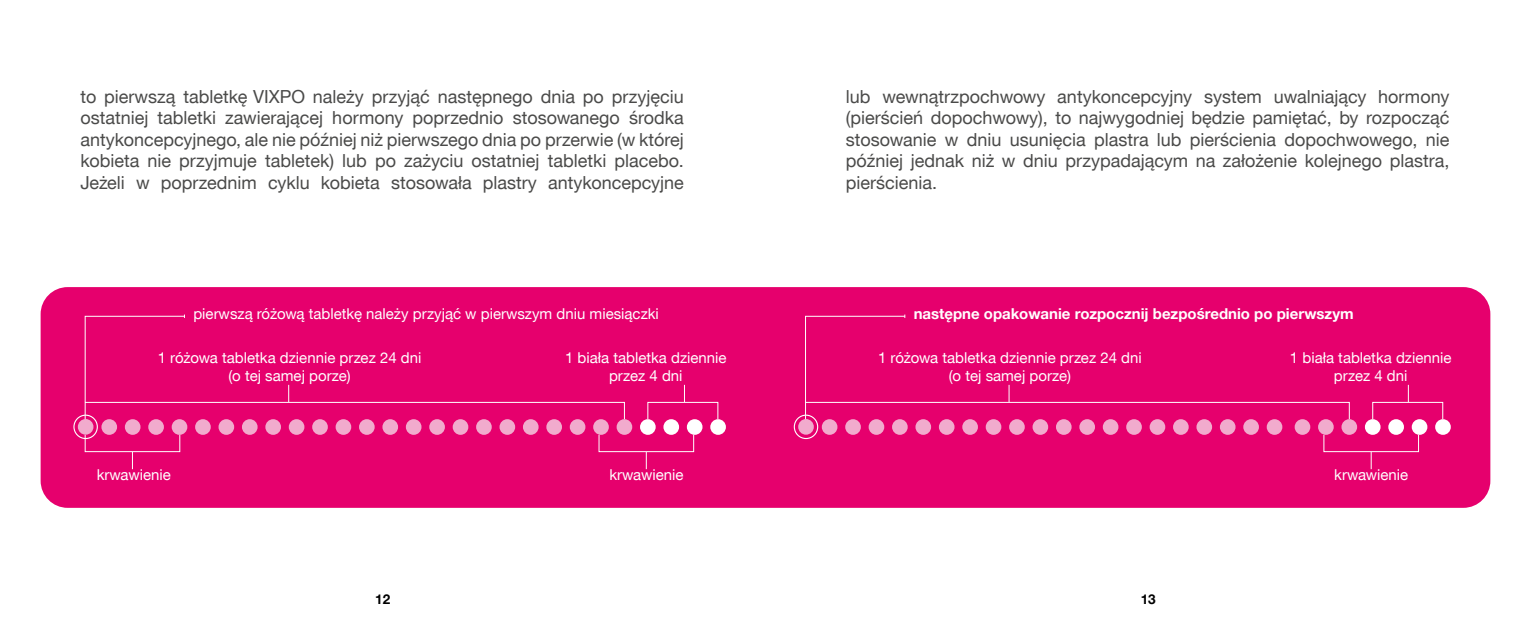
<style>
.page{position:relative;width:1531px;height:638px;background:#fff}
.page>*{position:absolute;margin:0;border:0;box-sizing:border-box;transform-origin:0 0}
.t1{font:18px/21.6px "Helvetica Neue CE";color:#4a4a49;text-align:justify}
.t2{font:15.08px/18px "Helvetica Neue CE";color:#fff;text-align:center}
.t3{font:700 15.08px "Helvetica Neue";color:#fff}
.t4{font:700 13.5px "Helvetica Neue";color:#000}
</style>
<div class="page">
<div style="left:41px;top:287px;width:1449px;height:221px;background:#e6006d;border-radius:27px"></div>
<div style="left:78px;top:419px;width:15px;height:16px;background:#f1abcd;border-radius:50%"></div>
<div style="left:798px;top:419px;width:16px;height:16px;background:#f1abcd;border-radius:50%"></div>
<div style="left:312px;top:419px;width:16px;height:16px;background:#f1abcd;border-radius:50%"></div>
<div style="left:1032px;top:419px;width:16px;height:16px;background:#f1abcd;border-radius:50%"></div>
<div style="left:101px;top:419px;width:16px;height:16px;background:#f1abcd;border-radius:50%"></div>
<div style="left:822px;top:419px;width:15px;height:16px;background:#f1abcd;border-radius:50%"></div>
<div style="left:336px;top:419px;width:15px;height:16px;background:#f1abcd;border-radius:50%"></div>
<div style="left:1056px;top:419px;width:15px;height:16px;background:#f1abcd;border-radius:50%"></div>
<div style="left:125px;top:419px;width:15px;height:16px;background:#f1abcd;border-radius:50%"></div>
<div style="left:845px;top:419px;width:16px;height:16px;background:#f1abcd;border-radius:50%"></div>
<div style="left:359px;top:419px;width:16px;height:16px;background:#f1abcd;border-radius:50%"></div>
<div style="left:1079px;top:419px;width:16px;height:16px;background:#f1abcd;border-radius:50%"></div>
<div style="left:148px;top:419px;width:16px;height:16px;background:#f1abcd;border-radius:50%"></div>
<div style="left:868px;top:419px;width:16px;height:16px;background:#f1abcd;border-radius:50%"></div>
<div style="left:382px;top:419px;width:16px;height:16px;background:#f1abcd;border-radius:50%"></div>
<div style="left:1103px;top:419px;width:15px;height:16px;background:#f1abcd;border-radius:50%"></div>
<div style="left:172px;top:419px;width:15px;height:16px;background:#f1abcd;border-radius:50%"></div>
<div style="left:892px;top:419px;width:16px;height:16px;background:#f1abcd;border-radius:50%"></div>
<div style="left:406px;top:419px;width:15px;height:16px;background:#f1abcd;border-radius:50%"></div>
<div style="left:1126px;top:419px;width:16px;height:16px;background:#f1abcd;border-radius:50%"></div>
<div style="left:570px;top:419px;width:15px;height:16px;background:#f1abcd;border-radius:50%"></div>
<div style="left:195px;top:419px;width:16px;height:16px;background:#f1abcd;border-radius:50%"></div>
<div style="left:915px;top:419px;width:16px;height:16px;background:#f1abcd;border-radius:50%"></div>
<div style="left:429px;top:419px;width:16px;height:16px;background:#f1abcd;border-radius:50%"></div>
<div style="left:1149px;top:419px;width:16px;height:16px;background:#f1abcd;border-radius:50%"></div>
<div style="left:593px;top:419px;width:16px;height:16px;background:#f1abcd;border-radius:50%"></div>
<div style="left:218px;top:419px;width:16px;height:16px;background:#f1abcd;border-radius:50%"></div>
<div style="left:939px;top:419px;width:15px;height:16px;background:#f1abcd;border-radius:50%"></div>
<div style="left:453px;top:419px;width:15px;height:16px;background:#f1abcd;border-radius:50%"></div>
<div style="left:1173px;top:419px;width:15px;height:16px;background:#f1abcd;border-radius:50%"></div>
<div style="left:616px;top:419px;width:16px;height:16px;background:#f1abcd;border-radius:50%"></div>
<div style="left:242px;top:419px;width:16px;height:16px;background:#f1abcd;border-radius:50%"></div>
<div style="left:962px;top:419px;width:16px;height:16px;background:#f1abcd;border-radius:50%"></div>
<div style="left:476px;top:419px;width:16px;height:16px;background:#f1abcd;border-radius:50%"></div>
<div style="left:1196px;top:419px;width:16px;height:16px;background:#f1abcd;border-radius:50%"></div>
<div style="left:640px;top:419px;width:16px;height:16px;background:#fff;border-radius:50%"></div>
<div style="left:289px;top:419px;width:15px;height:16px;background:#f1abcd;border-radius:50%"></div>
<div style="left:1009px;top:419px;width:16px;height:16px;background:#f1abcd;border-radius:50%"></div>
<div style="left:523px;top:419px;width:15px;height:16px;background:#f1abcd;border-radius:50%"></div>
<div style="left:1243px;top:419px;width:16px;height:16px;background:#f1abcd;border-radius:50%"></div>
<div style="left:687px;top:419px;width:15px;height:16px;background:#fff;border-radius:50%"></div>
<div style="left:546px;top:419px;width:16px;height:16px;background:#f1abcd;border-radius:50%"></div>
<div style="left:1266px;top:419px;width:16px;height:16px;background:#f1abcd;border-radius:50%"></div>
<div style="left:710px;top:419px;width:16px;height:16px;background:#fff;border-radius:50%"></div>
<div style="left:265px;top:419px;width:16px;height:16px;background:#f1abcd;border-radius:50%"></div>
<div style="left:986px;top:419px;width:15px;height:16px;background:#f1abcd;border-radius:50%"></div>
<div style="left:499px;top:419px;width:16px;height:16px;background:#f1abcd;border-radius:50%"></div>
<div style="left:1220px;top:419px;width:15px;height:16px;background:#f1abcd;border-radius:50%"></div>
<div style="left:663px;top:419px;width:16px;height:16px;background:#fff;border-radius:50%"></div>
<div style="left:85px;top:402px;width:540px;height:17px;border:1px solid #fff"></div>
<div style="left:805px;top:402px;width:544px;height:17px;border:1px solid #fff"></div>
<div style="left:647px;top:402px;width:71px;height:17px;border:1px solid #fff"></div>
<div style="left:599px;top:434px;width:95px;height:18px;border:1px solid #fff"></div>
<div style="left:85px;top:434px;width:95px;height:18px;border:1px solid #fff"></div>
<svg style="left:288px;top:385px;width:1px;height:17px"></svg>
<svg style="left:1008px;top:385px;width:1px;height:17px"></svg>
<svg style="left:684px;top:385px;width:1px;height:17px"></svg>
<svg style="left:646px;top:452px;width:1px;height:17px"></svg>
<svg style="left:132px;top:452px;width:1px;height:17px"></svg>
<svg style="left:84px;top:314px;width:101px;height:89px"></svg>
<svg style="left:805px;top:314px;width:100px;height:89px"></svg>
<div style="left:73px;top:414px;width:25px;height:25px;border:1px solid #fff;border-radius:50%"></div>
<div style="left:794px;top:414px;width:24px;height:25px;border:1px solid #fff;border-radius:50%"></div>
<div style="left:1294px;top:419px;width:16px;height:16px;background:#f1abcd;border-radius:50%"></div>
<div style="left:1318px;top:419px;width:15px;height:16px;background:#f1abcd;border-radius:50%"></div>
<div style="left:1341px;top:419px;width:16px;height:16px;background:#f1abcd;border-radius:50%"></div>
<div style="left:1365px;top:419px;width:15px;height:16px;background:#fff;border-radius:50%"></div>
<div style="left:1411px;top:419px;width:16px;height:16px;background:#fff;border-radius:50%"></div>
<div style="left:1435px;top:419px;width:16px;height:16px;background:#fff;border-radius:50%"></div>
<div style="left:1388px;top:419px;width:16px;height:16px;background:#fff;border-radius:50%"></div>
<div style="left:1372px;top:402px;width:71px;height:17px;border:1px solid #fff"></div>
<div style="left:1323px;top:434px;width:96px;height:18px;border:1px solid #fff"></div>
<svg style="left:1408px;top:385px;width:1px;height:17px"></svg>
<svg style="left:1371px;top:452px;width:1px;height:17px"></svg>
<p class="t1" style="left:80px;top:86px;width:605px">to pierwszą tabletkę VIXPO należy przyjąć następnego dnia po przyjęciu ostatniej tabletki zawierającej hormony poprzednio stosowanego środka antykoncepcyjnego, ale nie później niż pierwszego dnia po przerwie (w której kobieta nie przyjmuje tabletek) lub po zażyciu ostatniej tabletki placebo.<br>Jeżeli w poprzednim cyklu kobieta stosowała plastry antykoncepcyjne</p>
<p class="t1" style="left:846px;top:86px;width:605px">lub wewnątrzpochwowy antykoncepcyjny system uwalniający hormony (pierścień dopochwowy), to najwygodniej będzie pamiętać, by rozpocząć stosowanie w dniu usunięcia plastra lub pierścienia dopochwowego, nie później jednak niż w dniu przypadającym na założenie kolejnego plastra, pierścienia.</p>
<p class="t2" style="left:193px;top:305px;width:467px">pierwszą różową tabletkę należy przyjąć w pierwszym dniu miesiączki</p>
<p class="t3" style="left:914px;top:304px;width:441px">następne opakowanie rozpocznij bezpośrednio po pierwszym</p>
<p class="t2" style="left:565px;top:349px;width:163px">1 biała tabletka dziennie przez 4 dni</p>
<p class="t2" style="left:158px;top:349px;width:265px">1 różowa tabletka dziennie przez 24 dni (o tej samej porze)</p>
<p class="t2" style="left:878px;top:349px;width:265px">1 różowa tabletka dziennie przez 24 dni (o tej samej porze)</p>
<p class="t2" style="left:1290px;top:349px;width:163px">1 biała tabletka dziennie przez 4 dni</p>
<p class="t2" style="left:97px;top:466px;width:76px">krwawienie</p>
<p class="t2" style="left:609px;top:466px;width:76px">krwawienie</p>
<p class="t4" style="left:375px;top:591px;width:17px">12</p>
<p class="t4" style="left:1141px;top:591px;width:17px">13</p>
<p class="t2" style="left:1334px;top:466px;width:76px">krwawienie</p>
</div>
